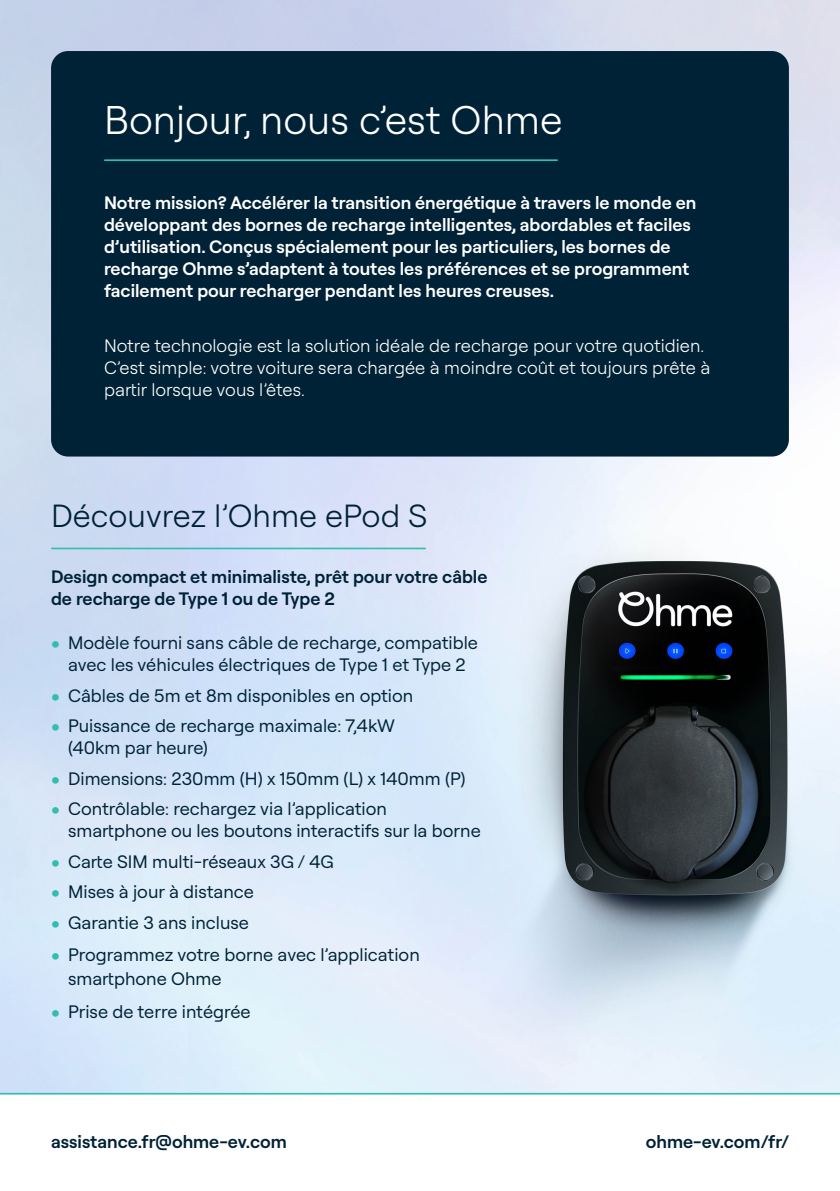
<style>
.page{position:relative;width:840px;height:1191px;background:#fff}
.page>*{position:absolute;margin:0;border:0;box-sizing:border-box;transform-origin:0 0}
.Body_copy{font:300 40px "Roobert";color:#fff}
.Body_copy-2{font:300 32px "Roobert";color:#002236}
.t1{font:18px/22px "Roobert";color:#002236}
.Body_copy-3{font:600 18px/22px "Roobert";color:#fff}
.Body_copy-4{font:300 18px/22px "Roobert";color:#fff}
.t2{font:600 18px/22px "Roobert";color:#002236}
.s1{font-family:"Circular Std";font-size:16px;color:#32bdae}
</style>
<div class="page">
<img style="left:0;top:0;width:839px;height:1092px">
<div style="left:51px;top:51px;width:737px;height:405px;background:#002236;border-radius:17px"></div>
<hr style="left:104px;top:159px;width:453px;height:2px;background:#32bdae">
<hr style="left:51px;top:547px;width:374px;height:2px;background:#32bdae">
<svg style="left:0;top:1092px;width:839px;height:2px;background:#7ed2cf"></svg>
<p class="Body_copy" style="left:104px;top:92px;width:459px">Bonjour, nous c’est Ohme</p>
<p class="Body_copy-3" style="left:104px;top:190px;width:593px">Notre mission? Accélérer la transition énergétique à travers le monde en développant des bornes de recharge intelligentes, abordables et faciles d’utilisation. Conçus spécialement pour les particuliers, les bornes de recharge Ohme s’adaptent à toutes les préférences et se programment facilement pour recharger pendant les heures creuses.</p>
<p class="Body_copy-4" style="left:104px;top:334px;width:607px">Notre technologie est la solution idéale de recharge pour votre quotidien.<br>C’est simple: votre voiture sera chargée à moindre coût et toujours prête à partir lorsque vous l’êtes.</p>
<p class="Body_copy-2" style="left:51px;top:493px;width:378px">Découvrez l’Ohme ePod S</p>
<p class="t2" style="left:51px;top:564px;width:437px">Design compact et minimaliste, prêt pour votre câble de recharge de Type 1 ou de Type 2</p>
<p class="t1" style="left:51px;top:630px;width:428px;text-align:center"><span class="s1">•</span> Modèle fourni sans câble de recharge, compatible avec les véhicules électriques de Type 1 et Type 2</p>
<p class="t1" style="left:51px;top:683px;width:363px"><span class="s1">•</span> Câbles de 5m et 8m disponibles en option</p>
<p class="t1" style="left:68px;top:713px;width:328px;text-indent:-17px"><span class="s1">•</span> Puissance de recharge maximale: 7,4kW (40km par heure)</p>
<p class="t1" style="left:51px;top:766px;width:416px"><span class="s1">•</span> Dimensions: 230mm (H) x 150mm (L) x 140mm (P)</p>
<p class="t1" style="left:68px;top:796px;width:414px;text-indent:-17px"><span class="s1">•</span> Contrôlable: rechargez via l’application smartphone ou les boutons interactifs sur la borne</p>
<p class="t1" style="left:51px;top:849px;width:284px"><span class="s1">•</span> Carte SIM multi-réseaux 3G / 4G</p>
<p class="t1" style="left:51px;top:879px;width:204px"><span class="s1">•</span> Mises à jour à distance</p>
<p class="t1" style="left:51px;top:910px;width:199px"><span class="s1">•</span> Garantie 3 ans incluse</p>
<p class="t1" style="left:68px;top:941px;width:353px;line-height:24px;text-indent:-17px"><span class="s1">•</span> Programmez votre borne avec l’application smartphone Ohme</p>
<p class="t1" style="left:51px;top:999px;width:201px"><span class="s1">•</span> Prise de terre intégrée</p>
<p class="t2" style="left:51px;top:1129px;width:237px">assistance.fr@ohme-ev.com</p>
<p class="t2" style="left:645px;top:1129px;width:145px">ohme-ev.com/fr/</p>
</div>
